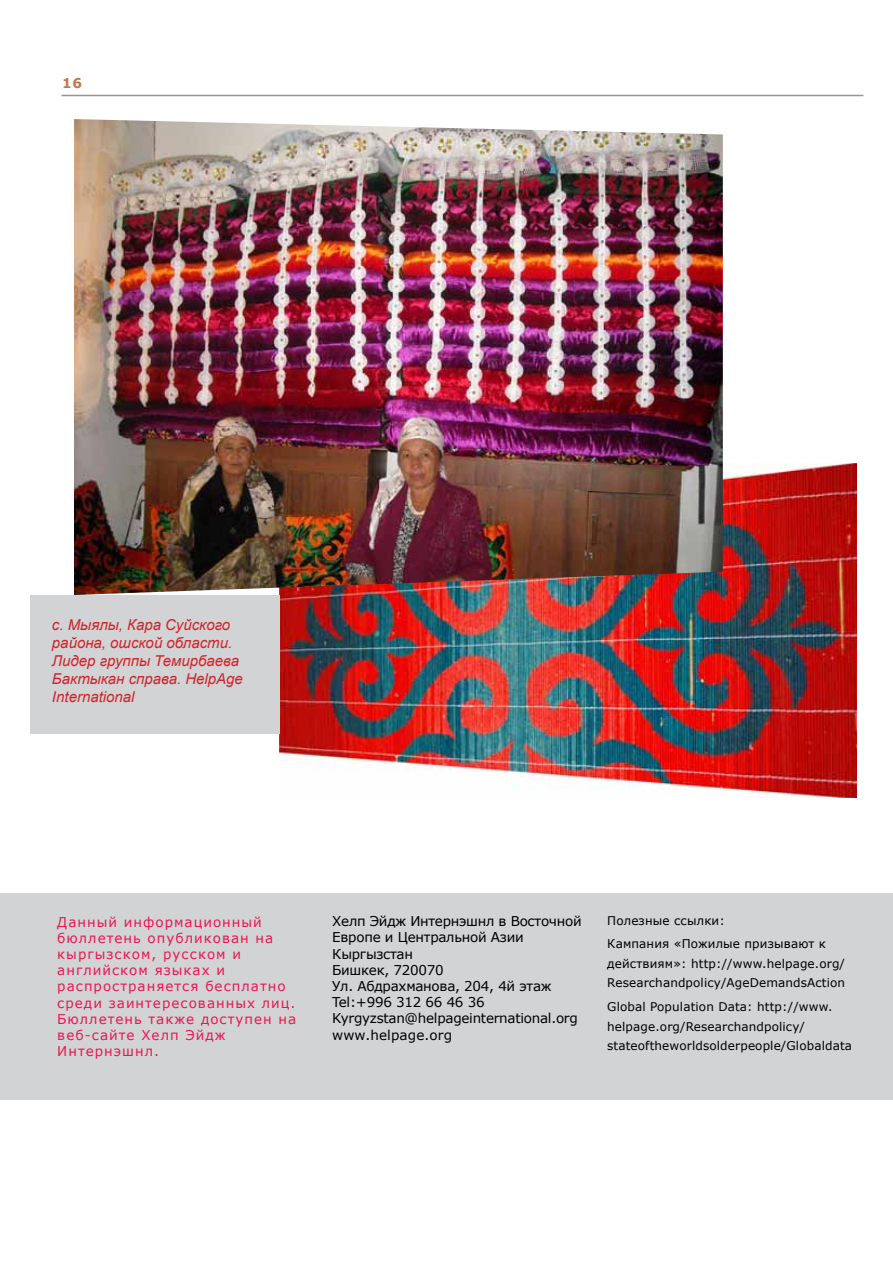
<style>
.page{position:relative;width:893px;height:1263px;background:#fff}
.page>*{position:absolute;margin:0;border:0;box-sizing:border-box;transform-origin:0 0}
.t1{font:italic 15px/18px "Arial";color:#d2232a}
.t2{font:13.5px/16.2px "Verdana";letter-spacing:.075em;color:#ed1651}
.t3{font:13.5px/16.2px "Verdana";letter-spacing:-.02em;color:#000}
.t4{font:700 13.5px "Verdana";color:#c77549}
.t5{font:12px/19.5px "Verdana";letter-spacing:.01em;color:#000}
</style>
<div class="page">
<hr style="left:61px;top:95px;width:802px;height:1px;background:#98968a">
<div style="left:0;top:893px;width:893px;height:206px;background:#d1d3d4"></div>
<img style="left:280px;top:463px;width:577px;height:335px">
<img style="left:74px;top:119px;width:649px;height:476px">
<div style="left:30px;top:595px;width:250px;height:139px;background:#d1d3d4"></div>
<p class="t4" style="left:62px;top:74px;width:22px">16</p>
<p class="t1" style="left:52px;top:616px;width:192px">c. Мыялы, Кара Суйского района, ошской области.<br>Лидер группы Темирбаева<br>Бактыкан справа. HelpAge<br>International</p>
<p class="t2" style="left:57px;top:913px;width:241px">Данный информационный бюллетень опубликован на кыргызском, русском и английском языках и распространяется бесплатно среди заинтересованных лиц.<br>Бюллетень также доступен на веб-сайте Хелп Эйдж<br>Интернэшнл.</p>
<p class="t3" style="left:332px;top:913px;width:251px">Хелп Эйдж Интернэшнл в Восточной<br>Европе и Центральной Азии<br>Кыргызстан<br>Бишкек, 720070<br>Ул. Абдрахманова, 204, 4й этаж<br>Tel:+996 312 66 46 36<br>Kyrgyzstan@helpageinternational.org www.helpage.org</p>
<p class="t5" style="left:607px;top:908px;width:220px;line-height:23.7px">Полезные ссылки:<br>Кампания «Пожилые призывают к</p>
<p class="t5" style="left:607px;top:954px;width:239px">действиям»: http://www.helpage.org/<br>Researchandpolicy/AgeDemandsAction</p>
<p class="t5" style="left:607px;top:997px;width:246px">Global Population Data: http://www. helpage.org/Researchandpolicy/ stateoftheworldsolderpeople/Globaldata</p>
</div>
